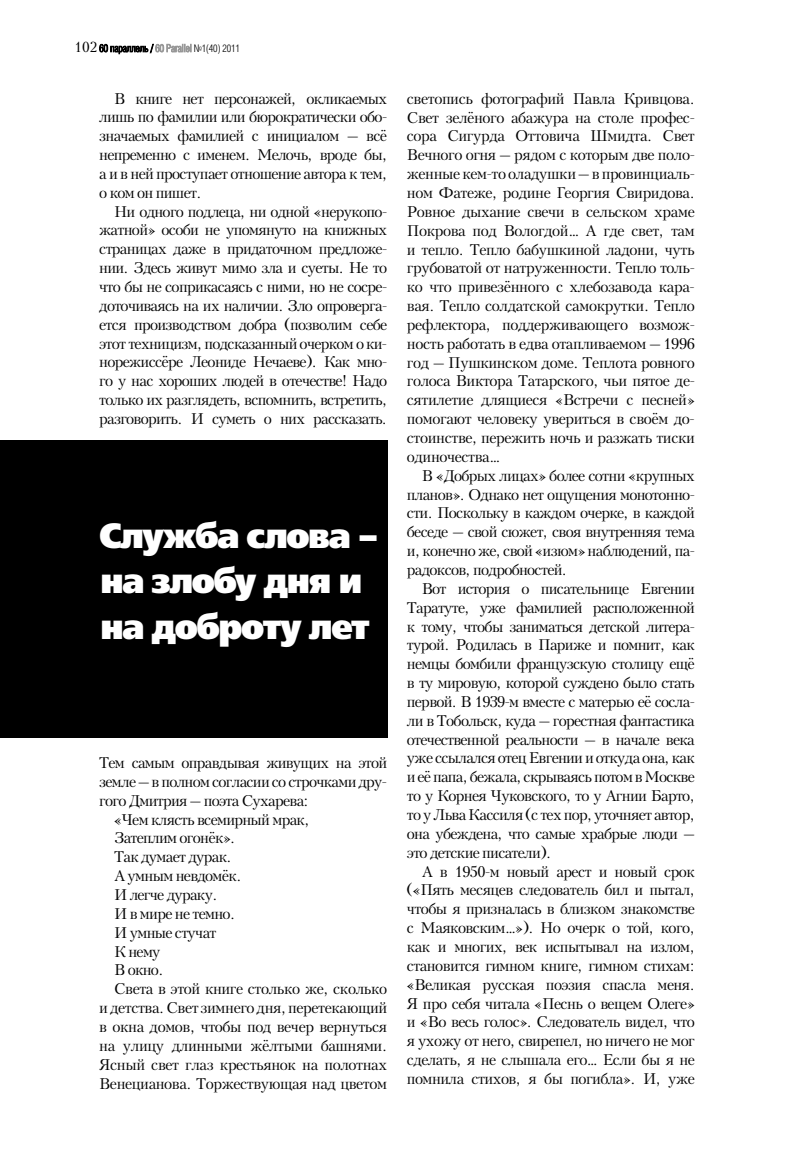
<style>
.page{position:relative;width:794px;height:1166px;background:#fff}
.page>*{position:absolute;margin:0;border:0;box-sizing:border-box;transform-origin:0 0}
.t1{font:35px/45.5px "Free Set Black C";letter-spacing:-.045em;color:#fff;scale:.96 1}
.t2{font:14.88px/18.9px "Kudrashov C";letter-spacing:-.05em;color:#000;text-align:justify}
.t3{font:14.88px "Kudrashov C";letter-spacing:-.03em;color:#000}
</style>
<div class="page">
<div style="left:0;top:440px;width:387px;height:298px;background:#000"></div>
<svg style="left:99px;top:44px;width:92px;height:10px"></svg>
<p class="t2" style="left:99px;top:89px;width:289px;text-indent:15px">В книге нет персонажей, окликаемых лишь по фамилии или бюрократически обо&shy;значаемых фамилией с инициалом – всё непременно с именем. Мелочь, вроде бы, а и в ней проступает отношение автора к тем, о ком он пишет.</p>
<p class="t2" style="left:99px;top:202px;width:289px;text-indent:15px">Ни одного подлеца, ни одной «нерукопо&shy;жатной» особи не упомянуто на книжных страницах даже в придаточном предложе&shy;нии. Здесь живут мимо зла и суеты. Не то что бы не соприкасаясь с ними, но не сосре&shy;доточиваясь на их наличии. Зло опроверга&shy;ется производством добра (позволим себе этот техницизм, подсказанный очерком о ки&shy;норежиссёре Леониде Нечаеве). Как мно&shy;го у нас хороших людей в отечестве! Надо только их разглядеть, вспомнить, встретить, разговорить. И суметь о них рассказать.</p>
<h1 class="t1" style="left:99px;top:513px;width:292px">Служба слова – на злобу дня и на доброту лет</h1>
<p class="t2" style="left:99px;top:753px;width:289px">Тем самым оправдывая живущих на этой</p>
<p class="t2" style="left:99px;top:772px;width:289px">земле – в полном согласии со строчками дру-</p>
<p class="t2" style="left:99px;top:791px;width:211px">гого Дмитрия – поэта Сухарева:</p>
<p class="t2" style="left:114px;top:810px;width:197px">«Чем клясть всемирный мрак,</p>
<p class="t2" style="left:114px;top:829px;width:123px">Затеплим огонёк».</p>
<p class="t2" style="left:114px;top:848px;width:119px">Так думает дурак.</p>
<p class="t2" style="left:114px;top:867px;width:129px">А умным невдомёк.</p>
<p class="t2" style="left:114px;top:885px;width:105px">И легче дураку.</p>
<p class="t2" style="left:114px;top:904px;width:123px">И в мире не темно.</p>
<p class="t2" style="left:114px;top:923px;width:104px">И умные стучат</p>
<p class="t2" style="left:114px;top:942px;width:48px">К нему</p>
<p class="t2" style="left:114px;top:961px;width:51px">В окно.</p>
<p class="t3" style="left:114px;top:980px;width:274px">Света в этой книге столько же, сколько</p>
<p class="t3" style="left:99px;top:999px;width:289px">и детства. Свет зимнего дня, перетекающий</p>
<p class="t3" style="left:99px;top:1018px;width:289px">в окна домов, чтобы под вечер вернуться</p>
<p class="t3" style="left:99px;top:1037px;width:289px">на улицу длинными жёлтыми башнями.</p>
<p class="t3" style="left:99px;top:1056px;width:289px">Ясный свет глаз крестьянок на полотнах</p>
<p class="t3" style="left:99px;top:1074px;width:289px">Венецианова. Торжествующая над цветом</p>
<p class="t2" style="left:407px;top:89px;width:289px">светопись фотографий Павла Кривцова.<br>Свет зелёного абажура на столе профес&shy;сора Сигурда Оттовича Шмидта. Свет Вечного огня – рядом с которым две поло&shy;женные кем-то оладушки – в провинциаль&shy;ном Фатеже, родине Георгия Свиридова.<br>Ровное дыхание свечи в сельском храме Покрова под Вологдой… А где свет, там и тепло. Тепло бабушкиной ладони, чуть грубоватой от натруженности. Тепло толь&shy;ко что привезённого с хлебозавода кара&shy;вая. Тепло солдатской самокрутки. Тепло рефлектора, поддерживающего возмож&shy;ность работать в едва отапливаемом – 1996 год – Пушкинском доме. Теплота ровного голоса Виктора Татарского, чьи пятое де&shy;сятилетие длящиеся «Встречи с песней» помогают человеку увериться в своём до&shy;стоинстве, пережить ночь и разжать тиски одиночества…</p>
<p class="t2" style="left:407px;top:466px;width:289px;text-indent:15px">В «Добрых лицах» более сотни «крупных планов». Однако нет ощущения монотонно&shy;сти. Поскольку в каждом очерке, в каждой беседе – свой сюжет, своя внутренняя тема и, конечно же, свой «изюм» наблюдений, па&shy;радоксов, подробностей.</p>
<p class="t2" style="left:407px;top:579px;width:289px;text-indent:15px">Вот история о писательнице Евгении Таратуте, уже фамилией расположенной к тому, чтобы заниматься детской литера&shy;турой. Родилась в Париже и помнит, как немцы бомбили французскую столицу ещё в ту мировую, которой суждено было стать первой. В 1939-м вместе с матерью её сосла&shy;ли в Тобольск, куда – горестная фантастика отечественной реальности – в начале века уже ссылался отец Евгении и откуда она, как и её папа, бежала, скрываясь потом в Москве то у Корнея Чуковского, то у Агнии Барто, то у Льва Кассиля (с тех пор, уточняет автор, она убеждена, что самые храбрые люди – это детские писатели).</p>
<p class="t2" style="left:407px;top:862px;width:289px;text-indent:15px">А в 1950-м новый арест и новый срок («Пять месяцев следователь бил и пытал, чтобы я призналась в близком знакомстве с Маяковским…»). Но очерк о той, кого, как и многих, век испытывал на излом, становится гимном книге, гимном стихам: «Великая русская поэзия спасла меня.<br>Я про себя читала «Песнь о вещем Олеге» и «Во весь голос». Следователь видел, что я ухожу от него, свирепел, но ничего не мог сделать, я не слышала его… Если бы я не помнила стихов, я бы погибла». И, уже</p>
</div>
